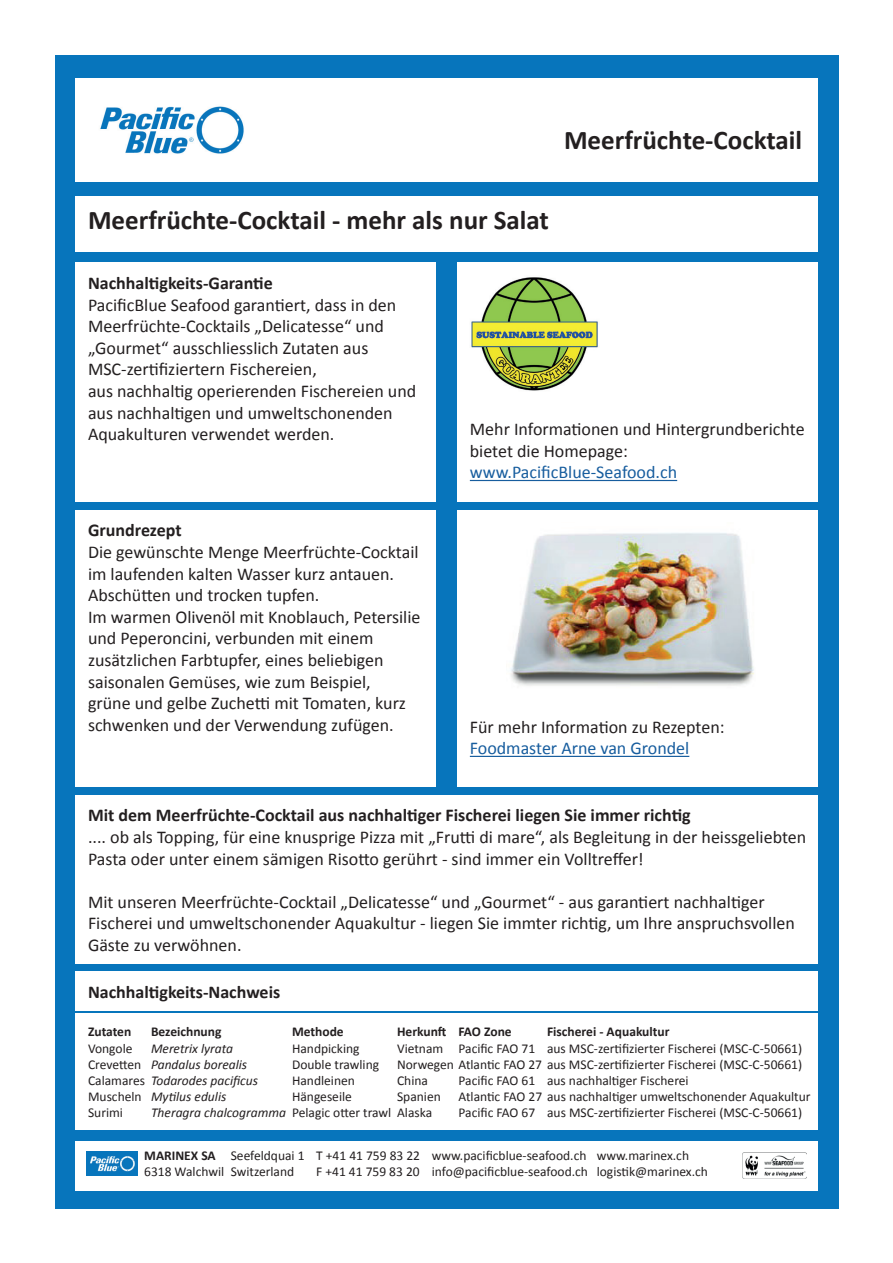
<style>
.page{position:relative;width:893px;height:1263px;background:#fff}
.page>*{position:absolute;margin:0;border:0;box-sizing:border-box;transform-origin:0 0}
.t1{font:700 27px "Calibri";color:#231f20}
.t2{font:18px/21.6px "Calibri";color:#231f20}
.t3{font:700 18px "Calibri";color:#231f20}
.t4{font:18px "Calibri";color:#175d9e}
.t5{font:13.5px/16.2px "Calibri";color:#231f20}
.t6{font:italic 13.5px "Calibri";color:#231f20}
.t7{font:700 13.5px "Calibri";color:#231f20}
.s1{font-style:normal}
.s2{font-style:italic}
.s3{font-weight:700}
</style>
<div class="page">
<div style="left:56px;top:56px;width:783px;height:1153px;background:#0775bc"></div>
<div style="left:75px;top:1141px;width:743px;height:49px;background:#fff"></div>
<img style="left:742px;top:1152px;width:65px;height:26px">
<img style="left:87px;top:1152px;width:51px;height:24px">
<div style="left:457px;top:263px;width:361px;height:239px;background:#fff"></div>
<hr style="left:470px;top:480px;width:207px;height:1px;background:#175d9e">
<img style="left:471px;top:277px;width:127px;height:114px">
<div style="left:75px;top:263px;width:361px;height:239px;background:#fff"></div>
<div style="left:75px;top:196px;width:743px;height:55px;background:#fff"></div>
<div style="left:75px;top:78px;width:743px;height:103px;background:#fff"></div>
<img style="left:100px;top:106px;width:144px;height:48px">
<div style="left:457px;top:510px;width:361px;height:277px;background:#fff"></div>
<hr style="left:470px;top:756px;width:219px;height:1px;background:#175d9e">
<img style="left:510px;top:533px;width:244px;height:153px">
<div style="left:75px;top:510px;width:361px;height:277px;background:#fff"></div>
<div style="left:75px;top:795px;width:743px;height:169px;background:#fff"></div>
<div style="left:75px;top:1013px;width:743px;height:117px;background:#fff"></div>
<div style="left:75px;top:972px;width:743px;height:39px;background:#fff"></div>
<h1 class="t1" style="left:564px;top:123px;width:240px">Meerfrüchte-Cocktail</h1>
<h1 class="t1" style="left:88px;top:203px;width:462px">Meerfrüchte-Cocktail - mehr als nur Salat</h1>
<p class="t3" style="left:88px;top:271px;width:186px">Nachhaltigkeits-Garantie</p>
<p class="t2" style="left:88px;top:294px;width:330px">PacificBlue Seafood garantiert, dass in den Meerfrüchte-Cocktails „Delicatesse“ und „Gourmet“ ausschliesslich Zutaten aus MSC-zertifiziertern Fischereien,<br>aus nachhaltig operierenden Fischereien und aus nachhaltigen und umweltschonenden Aquakulturen verwendet werden.</p>
<p class="t3" style="left:88px;top:519px;width:95px">Grundrezept</p>
<p class="t2" style="left:88px;top:541px;width:334px">Die gewünschte Menge Meerfrüchte-Cocktail im laufenden kalten Wasser kurz antauen.<br>Abschütten und trocken tupfen.<br>Im warmen Olivenöl mit Knoblauch, Petersilie und Peperoncini, verbunden mit einem zusätzlichen Farbtupfer, eines beliebigen saisonalen Gemüses, wie zum Beispiel,<br>grüne und gelbe Zuchetti mit Tomaten, kurz schwenken und der Verwendung zufügen.</p>
<p class="t2" style="left:470px;top:418px;width:336px">Mehr Informationen und Hintergrundberichte bietet die Homepage:</p>
<p class="t4" style="left:470px;top:461px;width:209px">www.PacificBlue-Seafood.ch</p>
<p class="t2" style="left:470px;top:716px;width:256px">Für mehr Information zu Rezepten:</p>
<p class="t4" style="left:470px;top:737px;width:221px">Foodmaster Arne van Grondel</p>
<p class="t3" style="left:88px;top:804px;width:604px">Mit dem Meerfrüchte-Cocktail aus nachhaltiger Fischerei liegen Sie immer richtig</p>
<p class="t2" style="left:88px;top:826px;width:720px">.... ob als Topping, für eine knusprige Pizza mit „Frutti di mare“, als Begleitung in der heissgeliebten<br>Pasta oder unter einem sämigen Risotto gerührt - sind immer ein Volltreffer!</p>
<p class="t2" style="left:88px;top:891px;width:708px">Mit unseren Meerfrüchte-Cocktail „Delicatesse“ und „Gourmet“ - aus garantiert nachhaltiger<br>Fischerei und umweltschonender Aquakultur - liegen Sie immter richtig, um Ihre anspruchsvollen<br>Gäste zu verwöhnen.</p>
<p class="t3" style="left:88px;top:981px;width:194px">Nachhaltigkeits-Nachweis</p>
<p class="t7" style="left:88px;top:1023px;width:45px">Zutaten</p>
<p class="t7" style="left:151px;top:1023px;width:72px">Bezeichnung</p>
<p class="t7" style="left:292px;top:1023px;width:53px">Methode</p>
<p class="t7" style="left:397px;top:1023px;width:116px">Herkunft FAO Zone</p>
<p class="t7" style="left:547px;top:1023px;width:124px">Fischerei - Aquakultur</p>
<p class="t5" style="left:88px;top:1040px;width:46px">Vongole</p>
<p class="t6" style="left:151px;top:1039px;width:84px">Meretrix lyrata</p>
<p class="t5" style="left:292px;top:1040px;width:69px">Handpicking</p>
<p class="t5" style="left:397px;top:1040px;width:407px">Vietnam Pacific FAO 71 aus MSC-zertifizierter Fischerei (MSC-C-50661)</p>
<p class="t6" style="left:88px;top:1055px;width:161px"><span class="s1">Crevetten</span> Pandalus borealis</p>
<p class="t5" style="left:292px;top:1056px;width:89px">Double trawling</p>
<p class="t5" style="left:397px;top:1056px;width:407px">Norwegen Atlantic FAO 27 aus MSC-zertifizierter Fischerei (MSC-C-50661)</p>
<p class="t6" style="left:88px;top:1071px;width:172px"><span class="s1">Calamares</span> Todarodes pacificus</p>
<p class="t5" style="left:292px;top:1072px;width:64px">Handleinen</p>
<p class="t5" style="left:397px;top:1072px;width:32px">China</p>
<p class="t5" style="left:459px;top:1072px;width:232px">Pacific FAO 61 aus nachhaltiger Fischerei</p>
<p class="t6" style="left:88px;top:1087px;width:140px"><span class="s1">Muscheln</span> Mytilus edulis</p>
<p class="t5" style="left:292px;top:1089px;width:61px">Hängeseile</p>
<p class="t5" style="left:397px;top:1089px;width:45px">Spanien</p>
<p class="t5" style="left:459px;top:1089px;width:353px">Atlantic FAO 27 aus nachhaltiger umweltschonender Aquakultur</p>
<p class="t5" style="left:88px;top:1105px;width:36px">Surimi</p>
<p class="t5" style="left:151px;top:1105px;width:283px"><span class="s2">Theragra chalcogramma</span> Pelagic otter trawl Alaska</p>
<p class="t5" style="left:459px;top:1105px;width:345px">Pacific FAO 67 aus MSC-zertifizierter Fischerei (MSC-C-50661)</p>
<p class="t5" style="left:144px;top:1147px;width:546px"><span class="s3">MARINEX SA</span> Seefeldquai 1 T +41 41 759 83 22 www.pacificblue-seafood.ch www.marinex.ch<br>6318 Walchwil Switzerland</p>
<p class="t5" style="left:316px;top:1163px;width:393px">F +41 41 759 83 20 info@pacificblue-seafood.ch logistik@marinex.ch</p>
</div>
